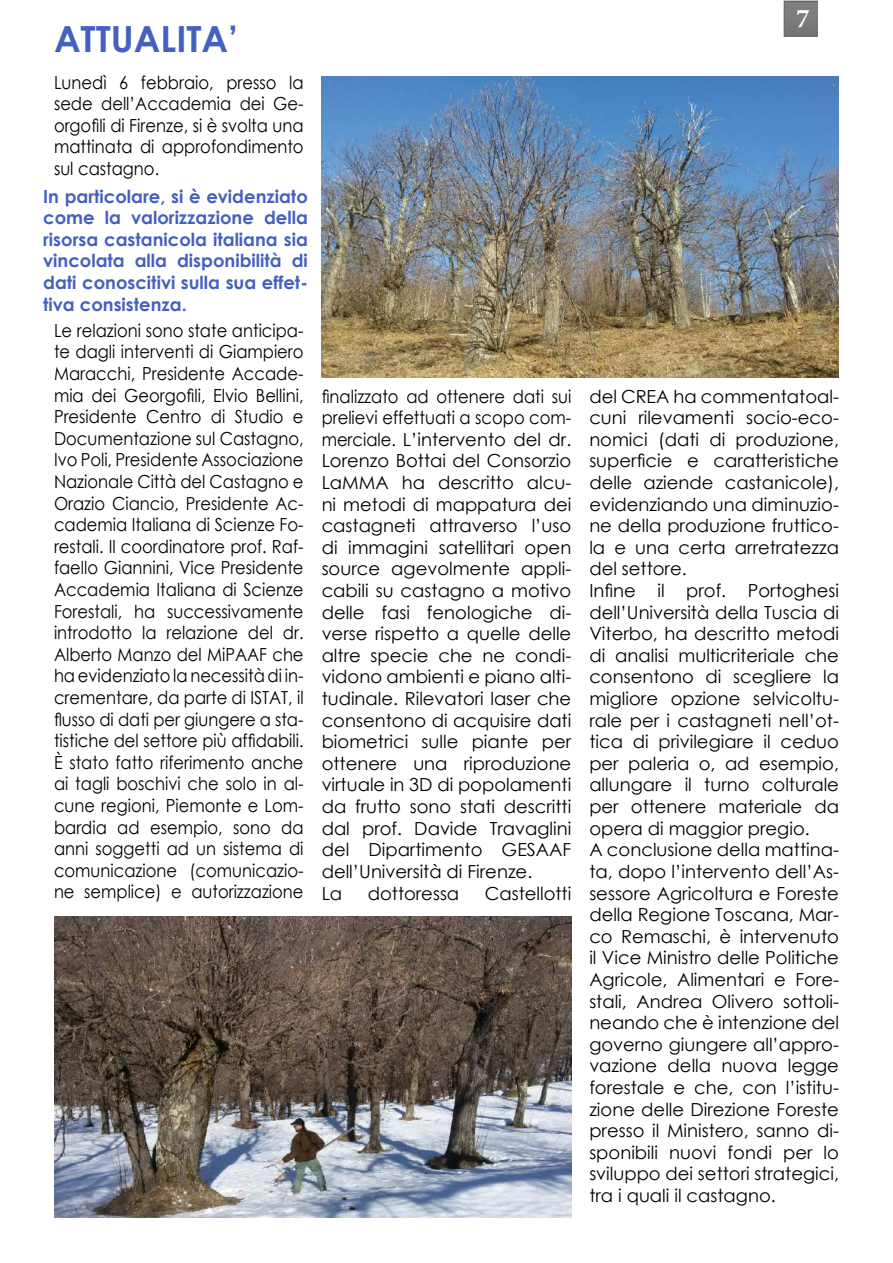
<style>
.page{position:relative;width:893px;height:1263px;background:#fff}
.page>*{position:absolute;margin:0;border:0;box-sizing:border-box;transform-origin:0 0}
.t1{font:700 36px "Century Gothic";color:#4460c0}
.t2{font:700 27px "Minion Pro";color:#fff}
.t3{font:18px/21.6px "Century Gothic";color:#000;text-align:justify;scale:.91 1}
.t4{font:18px/21.6px "Century Gothic";color:#000}
.t5{font:700 18px/21.6px "Century Gothic";color:#4460c0;text-align:justify}
</style>
<div class="page">
<svg style="left:784px;top:1px;width:33px;height:36px"></svg>
<img style="left:322px;top:76px;width:517px;height:301px">
<img style="left:54px;top:917px;width:517px;height:301px">
<h1 class="t1" style="left:54px;top:11px;width:186px">ATTUALITA’</h1>
<p class="t3" style="left:54px;top:71px;width:276px">Lunedì 6 febbraio, presso la sede dell’Accademia dei Ge&shy;orgofili di Firenze, si è svolta una mattinata di approfondimento sul castagno.</p>
<p class="t5" style="left:43px;top:184px;width:266px">In particolare, si è evidenziato come la valorizzazione della risorsa castanicola italiana sia vincolata alla disponibilità di dati conoscitivi sulla sua effet&shy;tiva consistenza.</p>
<p class="t3" style="left:54px;top:319px;width:276px">Le relazioni sono state anticipa&shy;te dagli interventi di Giampiero Maracchi, Presidente Accade&shy;mia dei Georgofili, Elvio Bellini, Presidente Centro di Studio e Documentazione sul Castagno, Ivo Poli, Presidente Associazione Nazionale Città del Castagno e Orazio Ciancio, Presidente Ac&shy;cademia Italiana di Scienze Fo&shy;restali. Il coordinatore prof. Raf&shy;faello Giannini, Vice Presidente Accademia Italiana di Scienze Forestali, ha successivamente introdotto la relazione del dr.<br>Alberto Manzo del MiPAAF che ha evidenziato la necessità di in&shy;crementare, da parte di ISTAT, il flusso di dati per giungere a sta&shy;tistiche del settore più affidabili.<br>È stato fatto riferimento anche ai tagli boschivi che solo in al&shy;cune regioni, Piemonte e Lom&shy;bardia ad esempio, sono da anni soggetti ad un sistema di comunicazione (comunicazio&shy;ne semplice) e autorizzazione</p>
<p class="t3" style="left:322px;top:385px;width:276px;text-align:left">finalizzato ad ottenere dati sui prelievi effettuati a scopo com&shy;merciale. L’intervento del dr.<br>Lorenzo Bottai del Consorzio<br>LaMMA ha descritto alcu&shy;ni metodi di mappatura dei castagneti attraverso l’uso di immagini satellitari open source agevolmente appli&shy;cabili su castagno a motivo delle fasi fenologiche di&shy;verse rispetto a quelle delle altre specie che ne condi&shy;vidono ambienti e piano alti&shy;tudinale. Rilevatori laser che consentono di acquisire dati biometrici sulle piante per ottenere una riproduzione virtuale in 3D di popolamenti da frutto sono stati descritti dal prof. Davide Travaglini del Dipartimento GESAAF dell’Università di Firenze.<br>La</p>
<p class="t4" style="left:368px;top:882px;width:93px">dottoressa</p>
<p class="t4" style="left:485px;top:882px;width:88px">Castellotti</p>
<h2 class="t2" style="left:796px;top:0;width:15px">7</h2>
<p class="t4" style="left:589px;top:385px;width:251px">del CREA ha commentatoal&shy;cuni rilevamenti socio-eco&shy;nomici (dati di produzione, superficie e caratteristiche delle aziende castanicole), evidenziando una diminuzio&shy;ne della produzione fruttico&shy;la e una certa arretratezza del settore.<br>Infine il prof. Portoghesi dell’Università della Tuscia di<br>Viterbo, ha descritto metodi di analisi multicriteriale che consentono di scegliere la migliore opzione selvicoltu&shy;rale per i castagneti nell’ot&shy;tica di privilegiare il ceduo per paleria o, ad esempio, allungare il turno colturale per ottenere materiale da opera di maggior pregio.<br>A conclusione della mattina&shy;ta, dopo l’intervento dell’As&shy;sessore Agricoltura e Foreste della Regione Toscana, Mar&shy;co Remaschi, è intervenuto il Vice Ministro delle Politiche<br>Agricole, Alimentari e Fore&shy;stali, Andrea Olivero sottoli&shy;neando che è intenzione del governo giungere all’appro&shy;vazione della nuova legge forestale e che, con l’istitu&shy;zione delle Direzione Foreste presso il Ministero, sanno di&shy;sponibili nuovi fondi per lo sviluppo dei settori strategici, tra i quali il castagno.</p>
</div>
